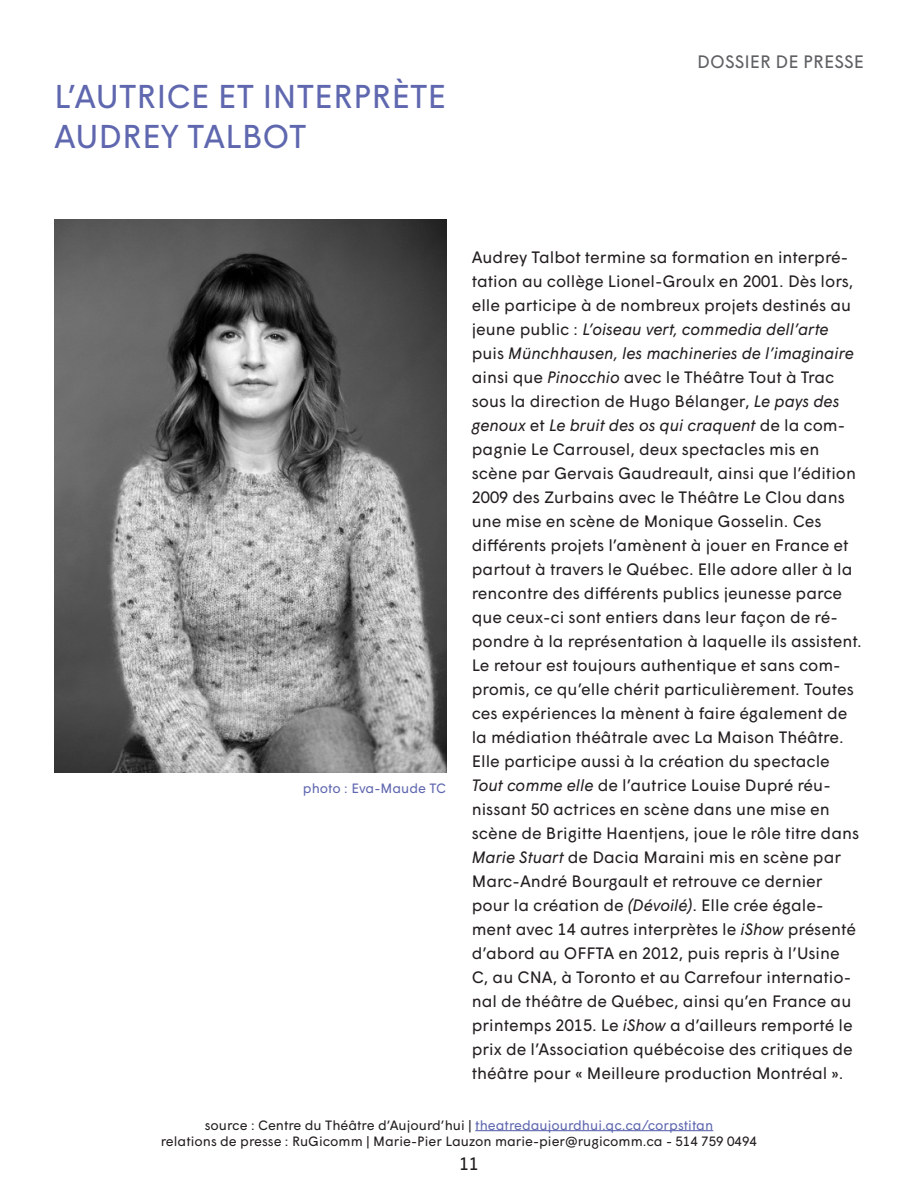
<style>
.page{position:relative;width:918px;height:1188px;background:#fff}
.page>*{position:absolute;margin:0;border:0;box-sizing:border-box;transform-origin:0 0}
.t1{font:33px "Wigrum";color:#5f67af}
.t2{font:18px "Wigrum";color:#5e6063}
.t3{font:18px "Wigrum";color:#231f20}
.t4{font:16.5px/24px "Wigrum";color:#231f20}
.t5{font:13.5px/16.2px "Wigrum";color:#231f20;text-align:center}
.t6{font:13.5px "Wigrum";color:#5f67af}
.s1{font-style:italic}
.s2{color:#5f67af}
</style>
<div class="page">
<hr style="left:475px;top:1130px;width:238px;height:1px;background:#5f67af">
<img style="left:54px;top:220px;width:392px;height:552px">
<p class="t1" style="left:54px;top:71px;width:394px">L’AUTRICE ET INTERPRÈTE</p>
<p class="t1" style="left:54px;top:111px;width:254px">AUDREY TALBOT</p>
<p class="t2" style="left:697px;top:48px;width:168px">DOSSIER DE PRESSE</p>
<p class="t6" style="left:303px;top:778px;width:145px">photo : Eva-Maude TC</p>
<p class="t4" style="left:472px;top:244px;width:392px">Audrey Talbot termine sa formation en interpré&shy;tation au collège Lionel-Groulx en 2001. Dès lors, elle participe à de nombreux projets destinés au jeune public : <span class="s1">L’oiseau vert, commedia dell’arte </span>puis <span class="s1">Münchhausen, les machineries de l’imaginaire </span>ainsi que <span class="s1">Pinocchio</span> avec le Théâtre Tout à Trac sous la direction de Hugo Bélanger, <span class="s1">Le pays des genoux</span> et <span class="s1">Le bruit des os qui craquent</span> de la com&shy;pagnie Le Carrousel, deux spectacles mis en scène par Gervais Gaudreault, ainsi que l’édition 2009 des Zurbains avec le Théâtre Le Clou dans une mise en scène de Monique Gosselin. Ces différents projets l’amènent à jouer en France et partout à travers le Québec. Elle adore aller à la rencontre des différents publics jeunesse parce que ceux-ci sont entiers dans leur façon de ré&shy;pondre à la représentation à laquelle ils assistent.<br>Le retour est toujours authentique et sans com&shy;promis, ce qu’elle chérit particulièrement. Toutes ces expériences la mènent à faire également de la médiation théâtrale avec La Maison Théâtre.<br>Elle participe aussi à la création du spectacle <span class="s1">Tout comme elle</span> de l’autrice Louise Dupré réu&shy;nissant 50 actrices en scène dans une mise en scène de Brigitte Haentjens, joue le rôle titre dans <span class="s1">Marie Stuart</span> de Dacia Maraini mis en scène par Marc-André Bourgault et retrouve ce dernier pour la création de <span class="s1">(Dévoilé)</span>. Elle crée égale&shy;ment avec 14 autres interprètes le <span class="s1">iShow</span> présenté d’abord au OFFTA en 2012, puis repris à l’Usine<br>C, au CNA, à Toronto et au Carrefour internatio&shy;nal de théâtre de Québec, ainsi qu’en France au printemps 2015. Le <span class="s1">iShow</span> a d’ailleurs remporté le prix de l’Association québécoise des critiques de théâtre pour « Meilleure production Montréal ».</p>
<p class="t5" style="left:161px;top:1116px;width:598px">source : Centre du Théâtre d’Aujourd’hui | <span class="s2">theatredaujourdhui.qc.ca/corpstitan<br></span>relations de presse : RuGicomm | Marie-Pier Lauzon marie-pier@rugicomm.ca - 514 759 0494</p>
<p class="t3" style="left:459px;top:1150px;width:21px">11</p>
</div>
